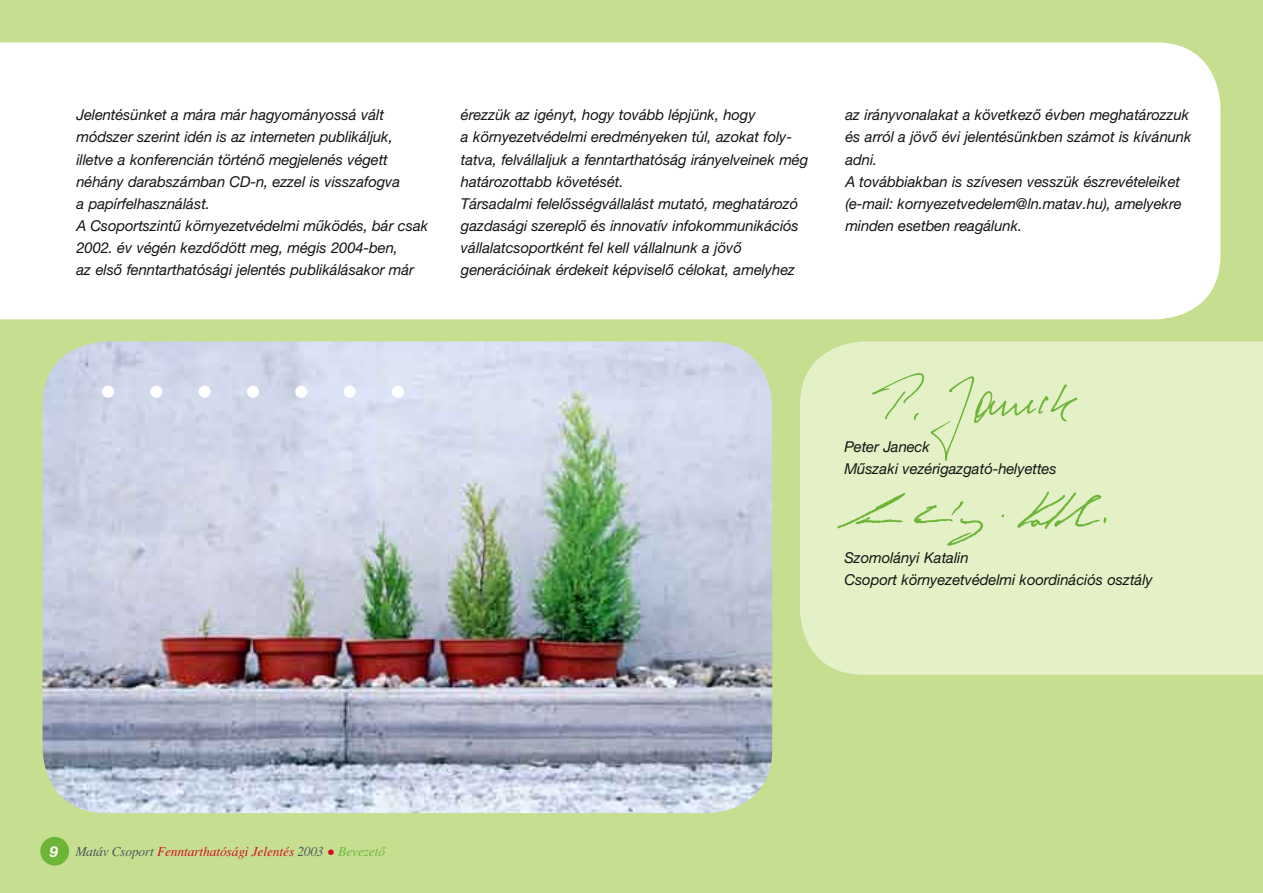
<style>
.page{position:relative;width:1263px;height:893px;background:#c5de90}
.page>*{position:absolute;margin:0;border:0;box-sizing:border-box;transform-origin:0 0}
.t1{font:italic 15px/22px "Helvetica Neue H";letter-spacing:-.01em;color:#141414}
.t2{font:italic 700 15px "Helvetica Neue H";color:#fff}
.t3{font:italic 13.5px "Times H";letter-spacing:-.01em;color:#d30e22}
.s1{color:#4b565a}
.s2{font-size:22.5px}
.s3{color:#6cb537}
</style>
<div class="page">
<div style="left:800px;top:341px;width:463px;height:334px;background:#e4f0c6"></div>
<div style="left:0;top:43px;width:1220px;height:276px;background:#fff"></div>
<div style="left:40px;top:837px;width:29px;height:29px;background:#6cb537;border-radius:50%"></div>
<img style="left:43px;top:341px;width:729px;height:472px">
<img style="left:832px;top:480px;width:284px;height:74px">
<div style="left:835px;top:347px;width:280px;height:127px;background:#e4f0c6"></div>
<div style="left:102px;top:386px;width:12px;height:12px;background:#fff;border-radius:50%"></div>
<div style="left:150px;top:386px;width:12px;height:12px;background:#fff;border-radius:50%"></div>
<div style="left:199px;top:386px;width:12px;height:12px;background:#fff;border-radius:50%"></div>
<div style="left:247px;top:386px;width:12px;height:12px;background:#fff;border-radius:50%"></div>
<div style="left:295px;top:386px;width:12px;height:12px;background:#fff;border-radius:50%"></div>
<div style="left:344px;top:386px;width:12px;height:12px;background:#fff;border-radius:50%"></div>
<div style="left:392px;top:386px;width:12px;height:12px;background:#fff;border-radius:50%"></div>
<p class="t1" style="left:76px;top:104px;width:325px">Jelentésünket a mára már hagyományossá vált módszer szerint idén is az interneten publikáljuk, illetve a konferencián történô megjelenés végett néhány darabszámban CD-n, ezzel is visszafogva a papírfelhasználást.</p>
<p class="t1" style="left:76px;top:214px;width:354px">A Csoportszintû környezetvédelmi mûködés, bár csak<br>2002. év végén kezdôdött meg, mégis 2004-ben,<br>az elsô fenntarthatósági jelentés publikálásakor már</p>
<p class="t1" style="left:461px;top:104px;width:349px">érezzük az igényt, hogy tovább lépjünk, hogy<br>a környezetvédelmi eredményeken túl, azokat foly&shy;tatva, felvállaljuk a fenntarthatóság irányelveinek még határozottabb követését.</p>
<p class="t1" style="left:461px;top:192px;width:340px">Társadalmi felelôsségvállalást mutató, meghatározó gazdasági szereplô és innovatív infokommunikációs vállalatcsoportként fel kell vállalnunk a jövô generációinak érdekeit képviselô célokat, amelyhez</p>
<p class="t1" style="left:845px;top:104px;width:348px">az irányvonalakat a következô évben meghatározzuk és arról a jövô évi jelentésünkben számot is kívánunk adni.</p>
<p class="t1" style="left:845px;top:170px;width:338px;text-align:justify">A továbbiakban is szívesen vesszük észrevételeiket (e-mail: kornyezetvedelem@ln.matav.hu), amelyekre minden esetben reagálunk.</p>
<p class="t1" style="left:844px;top:435px;width:87px">Peter Janeck</p>
<p class="t1" style="left:844px;top:457px;width:214px">Mûszaki vezérigazgató-helyettes</p>
<p class="t1" style="left:844px;top:546px;width:310px">Szomolányi Katalin<br>Csoport környezetvédelmi koordinációs osztály</p>
<p class="t2" style="left:50px;top:842px;width:10px">9</p>
<p class="t3" style="left:76px;top:843px;width:311px"><span class="s1">Matáv Csoport</span> Fenntarthatósági Jelentés <span class="s1">2003</span> <span class="s2">•</span> <span class="s3">Bevezetô</span></p>
</div>
